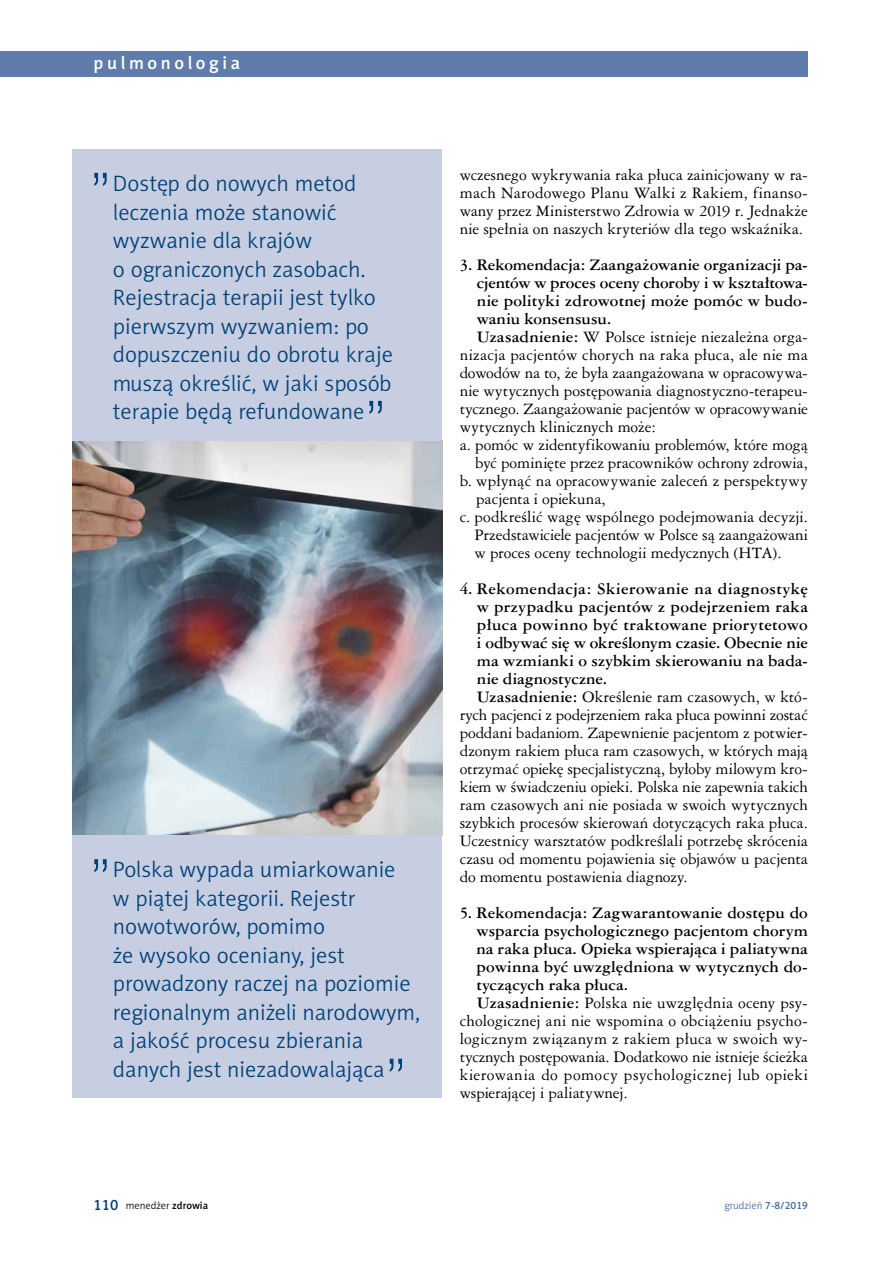
<style>
.page{position:relative;width:893px;height:1263px;background:#fff}
.page>*{position:absolute;margin:0;border:0;box-sizing:border-box;transform-origin:0 0}
.t1{font:52.5px "Swis 721 Lt PL";color:#004177}
.t2{font:22.5px/28.5px "Naomi Sans EFN Light";color:#004177}
.t3{font:18px "Naomi Sans EFN Medium";letter-spacing:.2em;color:#fff}
.t4{font:15px/18px "Ameri Garmnd PL";color:#000;text-align:justify}
.t5{font:700 15px "Ameri Garmnd PL";letter-spacing:.005em;color:#000}
.t6{font:15px "Ameri Garmnd PL";letter-spacing:.03em;color:#000}
.t7{font:700 15px "Ameri Garmnd PL";letter-spacing:-.015em;color:#000}
.t8{font:700 15px "Ameri Garmnd PL";letter-spacing:.03em;color:#000}
.t9{font:700 15px "Ameri Garmnd PL";letter-spacing:.025em;color:#000}
.t10{font:10.5px "Naomi Sans EFN Light";color:#000}
.t11{font:10.5px "Naomi Sans EFN Light";color:#456b9c}
.s1{font-weight:700}
.s2{font-family:"Naomi Sans EFN Medium";font-size:15px;color:#004177}
.s3{font-family:"Naomi Sans EFN Medium"}
</style>
<div class="page">
<div style="left:0;top:51px;width:808px;height:26px;background:#607caa"></div>
<img style="left:72px;top:440px;width:370px;height:395px">
<div style="left:72px;top:835px;width:370px;height:263px;background:#c7cee2"></div>
<div style="left:72px;top:149px;width:370px;height:291px;background:#c7cee2"></div>
<p class="t3" style="left:94px;top:52px;width:148px">pulmonologia</p>
<h1 class="t1" style="left:89px;top:159px;width:24px">”</h1>
<h2 class="t2" style="left:113px;top:169px;width:281px">Dostęp do nowych metod leczenia może stanowić wyzwanie dla krajów<br>o ograniczonych zasobach.<br>Rejestracja terapii jest tylko pierwszym wyzwaniem: po dopuszczeniu do obrotu kraje muszą określić, w jaki sposób terapie będą refundowane</h2>
<h1 class="t1" style="left:364px;top:387px;width:24px">”</h1>
<h1 class="t1" style="left:89px;top:845px;width:24px">”</h1>
<h2 class="t2" style="left:113px;top:855px;width:309px">Polska wypada umiarkowanie<br>w piątej kategorii. Rejestr nowotworów, pomimo<br>że wysoko oceniany, jest prowadzony raczej na poziomie regionalnym aniżeli narodowym, a jakość procesu zbierania danych jest niezadowalająca</h2>
<h1 class="t1" style="left:385px;top:1045px;width:24px">”</h1>
<p class="t4" style="left:460px;top:165px;width:350px">wczesnego wykrywania raka płuca zainicjowany w ra&shy;mach Narodowego Planu Walki z Rakiem, finanso&shy;wany przez Ministerstwo Zdrowia w 2019 r. Jednakże nie spełnia on naszych kryteriów dla tego wskaźnika.</p>
<p class="t5" style="left:460px;top:254px;width:350px">3. Rekomendacja: Zaangażowanie organizacji pa-</p>
<p class="t7" style="left:477px;top:272px;width:333px">cjentów w proces oceny choroby i w kształtowa-</p>
<p class="t5" style="left:477px;top:290px;width:333px">nie polityki zdrowotnej może pomóc w budo-</p>
<p class="t5" style="left:477px;top:308px;width:136px">waniu konsensusu.</p>
<p class="t4" style="left:477px;top:327px;width:333px"><span class="s1">Uzasadnienie:</span> W Polsce istnieje niezależna orga-</p>
<p class="t4" style="left:460px;top:345px;width:350px">nizacja pacjentów chorych na raka płuca, ale nie ma</p>
<p class="t4" style="left:460px;top:363px;width:350px">dowodów na to, że była zaangażowana w opracowywa-</p>
<p class="t4" style="left:460px;top:381px;width:350px">nie wytycznych postępowania diagnostyczno-terapeu-</p>
<p class="t4" style="left:460px;top:399px;width:350px">tycznego. Zaangażowanie pacjentów w opracowywanie</p>
<p class="t4" style="left:460px;top:417px;width:198px">wytycznych klinicznych może:</p>
<p class="t4" style="left:460px;top:435px;width:350px">a. pomóc w zidentyfikowaniu problemów, które mogą</p>
<p class="t4" style="left:475px;top:453px;width:334px">być pominięte przez pracowników ochrony zdrowia,</p>
<p class="t4" style="left:460px;top:471px;width:350px">b. wpłynąć na opracowywanie zaleceń z perspektywy</p>
<p class="t4" style="left:476px;top:489px;width:131px">pacjenta i opiekuna,</p>
<p class="t4" style="left:460px;top:507px;width:350px">c. podkreślić wagę wspólnego podejmowania decyzji.</p>
<p class="t4" style="left:474px;top:525px;width:335px">Przedstawiciele pacjentów w Polsce są zaangażowani</p>
<p class="t4" style="left:474px;top:543px;width:309px">w proces oceny technologii medycznych (HTA).</p>
<p class="t8" style="left:460px;top:578px;width:350px">4. Rekomendacja: Skierowanie na diagnostykę</p>
<p class="t5" style="left:477px;top:596px;width:332px">w przypadku pacjentów z podejrzeniem raka</p>
<p class="t9" style="left:477px;top:614px;width:332px">płuca powinno być traktowane priorytetowo</p>
<p class="t5" style="left:477px;top:632px;width:332px">i odbywać się w określonym czasie. Obecnie nie</p>
<p class="t5" style="left:477px;top:650px;width:332px">ma wzmianki o szybkim skierowaniu na bada-</p>
<p class="t5" style="left:477px;top:668px;width:132px">nie diagnostyczne.</p>
<p class="t4" style="left:477px;top:687px;width:333px"><span class="s1">Uzasadnienie:</span> Określenie ram czasowych, w któ-</p>
<p class="t4" style="left:460px;top:705px;width:350px">rych pacjenci z podejrzeniem raka płuca powinni zostać</p>
<p class="t4" style="left:460px;top:723px;width:350px">poddani badaniom. Zapewnienie pacjentom z potwier-</p>
<p class="t4" style="left:460px;top:741px;width:350px">dzonym rakiem płuca ram czasowych, w których mają</p>
<p class="t4" style="left:460px;top:759px;width:350px">otrzymać opiekę specjalistyczną, byłoby milowym kro-</p>
<p class="t4" style="left:460px;top:777px;width:350px">kiem w świadczeniu opieki. Polska nie zapewnia takich</p>
<p class="t4" style="left:460px;top:795px;width:350px">ram czasowych ani nie posiada w swoich wytycznych</p>
<p class="t4" style="left:460px;top:813px;width:350px">szybkich procesów skierowań dotyczących raka płuca.</p>
<p class="t4" style="left:460px;top:831px;width:350px">Uczestnicy warsztatów podkreślali potrzebę skrócenia</p>
<p class="t4" style="left:460px;top:849px;width:350px">czasu od momentu pojawienia się objawów u pacjenta</p>
<p class="t4" style="left:460px;top:867px;width:230px">do momentu postawienia diagnozy.</p>
<p class="t5" style="left:460px;top:902px;width:350px">5. Rekomendacja: Zagwarantowanie dostępu do</p>
<p class="t5" style="left:476px;top:920px;width:333px">wsparcia psychologicznego pacjentom chorym</p>
<p class="t5" style="left:476px;top:938px;width:333px">na raka płuca. Opieka wspierająca i paliatywna</p>
<p class="t5" style="left:476px;top:956px;width:333px">powinna być uwzględniona w wytycznych do-</p>
<p class="t5" style="left:476px;top:974px;width:153px">tyczących raka płuca.</p>
<p class="t4" style="left:477px;top:993px;width:333px"><span class="s1">Uzasadnienie:</span> Polska nie uwzględnia oceny psy-</p>
<p class="t4" style="left:460px;top:1011px;width:350px">chologicznej ani nie wspomina o obciążeniu psycho-</p>
<p class="t4" style="left:460px;top:1029px;width:350px">logicznym związanym z rakiem płuca w swoich wy-</p>
<p class="t4" style="left:460px;top:1047px;width:350px">tycznych postępowania. Dodatkowo nie istnieje ścieżka</p>
<p class="t6" style="left:460px;top:1065px;width:350px">kierowania do pomocy psychologicznej lub opieki</p>
<p class="t4" style="left:460px;top:1083px;width:169px">wspierającej i paliatywnej.</p>
<p class="t10" style="left:94px;top:1199px;width:116px"><span class="s2">110</span> menedżer <span class="s3">zdrowia</span></p>
<p class="t11" style="left:724px;top:1199px;width:85px">grudzień <span class="s3">7-8/2019</span></p>
</div>
